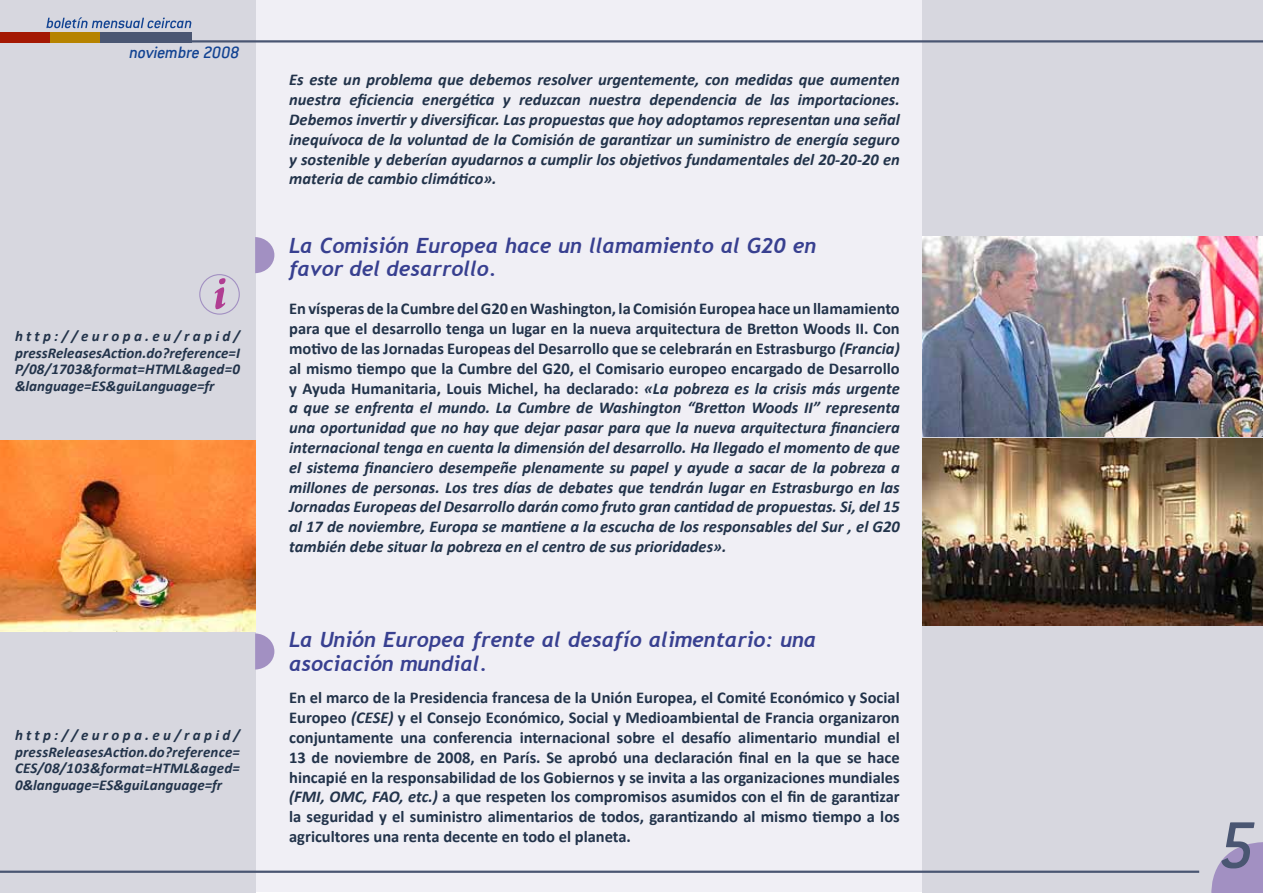
<style>
.page{position:relative;width:1263px;height:893px;background:#fff}
.page>*{position:absolute;margin:0;border:0;box-sizing:border-box;transform-origin:0 0}
.t1{font:italic 500 72px "Conduit ITC";color:#4a5672}
.t2{font:italic 700 21px/23.1px "Trebuchet";color:#384090}
.t3{font:italic 500 18px "Conduit ITC";letter-spacing:-.01em;color:#124392}
.t4{font:italic 700 16.5px/19.8px "Calibri";color:#22334a;text-align:justify}
.t5{font:700 16.5px/19.8px "Calibri";color:#22334a;text-align:justify}
.t6{font:italic 700 15px/16.5px "Calibri";color:#22334a;text-align:justify}
.s1{font-style:normal}
.s2{font-style:italic}
</style>
<div class="page">
<div style="left:0;top:1px;width:1262px;height:891px;background:#f0eff5"></div>
<div style="left:0;top:0;width:255px;height:893px;background:#d7d7df"></div>
<div style="left:923px;top:0;width:340px;height:893px;background:#d7d7df"></div>
<div style="left:0;top:32px;width:50px;height:11px;background:#a41803"></div>
<div style="left:50px;top:32px;width:50px;height:11px;background:#b68300"></div>
<div style="left:100px;top:32px;width:91px;height:11px;background:#4a5672"></div>
<svg style="left:46px;top:17px;width:145px;height:11px"></svg>
<hr style="left:0;top:871px;width:1199px;height:2px;background:#4a5672">
<hr style="left:173px;top:40px;width:1090px;height:3px;background:#4a5672">
<svg style="left:1211px;top:842px;width:52px;height:51px"></svg>
<svg style="left:255px;top:237px;width:19px;height:36px"></svg>
<div style="left:199px;top:274px;width:41px;height:41px;border:1px solid #a290c2;border-radius:50%"></div>
<svg style="left:215px;top:278px;width:11px;height:31px"></svg>
<svg style="left:255px;top:633px;width:19px;height:37px"></svg>
<img style="left:923px;top:237px;width:340px;height:200px">
<img style="left:923px;top:439px;width:340px;height:187px">
<img style="left:0;top:441px;width:255px;height:191px">
<p class="t3" style="left:129px;top:42px;width:112px">noviembre 2008</p>
<p class="t6" style="left:15px;top:327px;width:227px">http://europa.eu/rapid/ pressReleasesAction.do?reference=I P/08/1703&amp;format=HTML&amp;aged=0 &amp;language=ES&amp;guiLanguage=fr</p>
<p class="t6" style="left:15px;top:726px;width:227px">http://europa.eu/rapid/ pressReleasesAction.do?reference= CES/08/103&amp;format=HTML&amp;aged= 0&amp;language=ES&amp;guiLanguage=fr</p>
<p class="t4" style="left:289px;top:69px;width:612px">Es este un problema que debemos resolver urgentemente, con medidas que aumenten nuestra eficiencia energética y reduzcan nuestra dependencia de las importaciones.<br>Debemos invertir y diversificar. Las propuestas que hoy adoptamos representan una señal inequívoca de la voluntad de la Comisión de garantizar un suministro de energía seguro y sostenible y deberían ayudarnos a cumplir los objetivos fundamentales del 20-20-20 en materia de cambio climático».</p>
<p class="t2" style="left:289px;top:234px;width:529px">La Comisión Europea hace un llamamiento al G20 en favor del desarrollo.</p>
<p class="t4" style="left:289px;top:298px;width:612px"><span class="s1">En vísperas de la Cumbre del G20 en Washington, la Comisión Europea hace un llamamiento para que el desarrollo tenga un lugar en la nueva arquitectura de Bretton Woods II. Con motivo de las Jornadas Europeas del Desarrollo que se celebrarán en Estrasburgo</span> (Francia) <span class="s1">al mismo tiempo que la Cumbre del G20, el Comisario europeo encargado de Desarrollo y Ayuda Humanitaria, Louis Michel, ha declarado:</span> «La pobreza es la crisis más urgente a que se enfrenta el mundo. La Cumbre de Washington “Bretton Woods II” representa una oportunidad que no hay que dejar pasar para que la nueva arquitectura financiera internacional tenga en cuenta la dimensión del desarrollo. Ha llegado el momento de que el sistema financiero desempeñe plenamente su papel y ayude a sacar de la pobreza a millones de personas. Los tres días de debates que tendrán lugar en Estrasburgo en las Jornadas Europeas del Desarrollo darán como fruto gran cantidad de propuestas. Si, del 15 al 17 de noviembre, Europa se mantiene a la escucha de los responsables del Sur , el G20 también debe situar la pobreza en el centro de sus prioridades».</p>
<p class="t2" style="left:289px;top:629px;width:529px">La Unión Europea frente al desafío alimentario: una asociación mundial.</p>
<p class="t5" style="left:289px;top:687px;width:612px">En el marco de la Presidencia francesa de la Unión Europea, el Comité Económico y Social Europeo <span class="s2">(CESE)</span> y el Consejo Económico, Social y Medioambiental de Francia organizaron conjuntamente una conferencia internacional sobre el desafío alimentario mundial el 13 de noviembre de 2008, en París. Se aprobó una declaración final en la que se hace hincapié en la responsabilidad de los Gobiernos y se invita a las organizaciones mundiales <span class="s2">(FMI, OMC, FAO, etc.)</span> a que respeten los compromisos asumidos con el fin de garantizar la seguridad y el suministro alimentarios de todos, garantizando al mismo tiempo a los agricultores una renta decente en todo el planeta.</p>
<h1 class="t1" style="left:1219px;top:805px;width:38px">5</h1>
</div>
